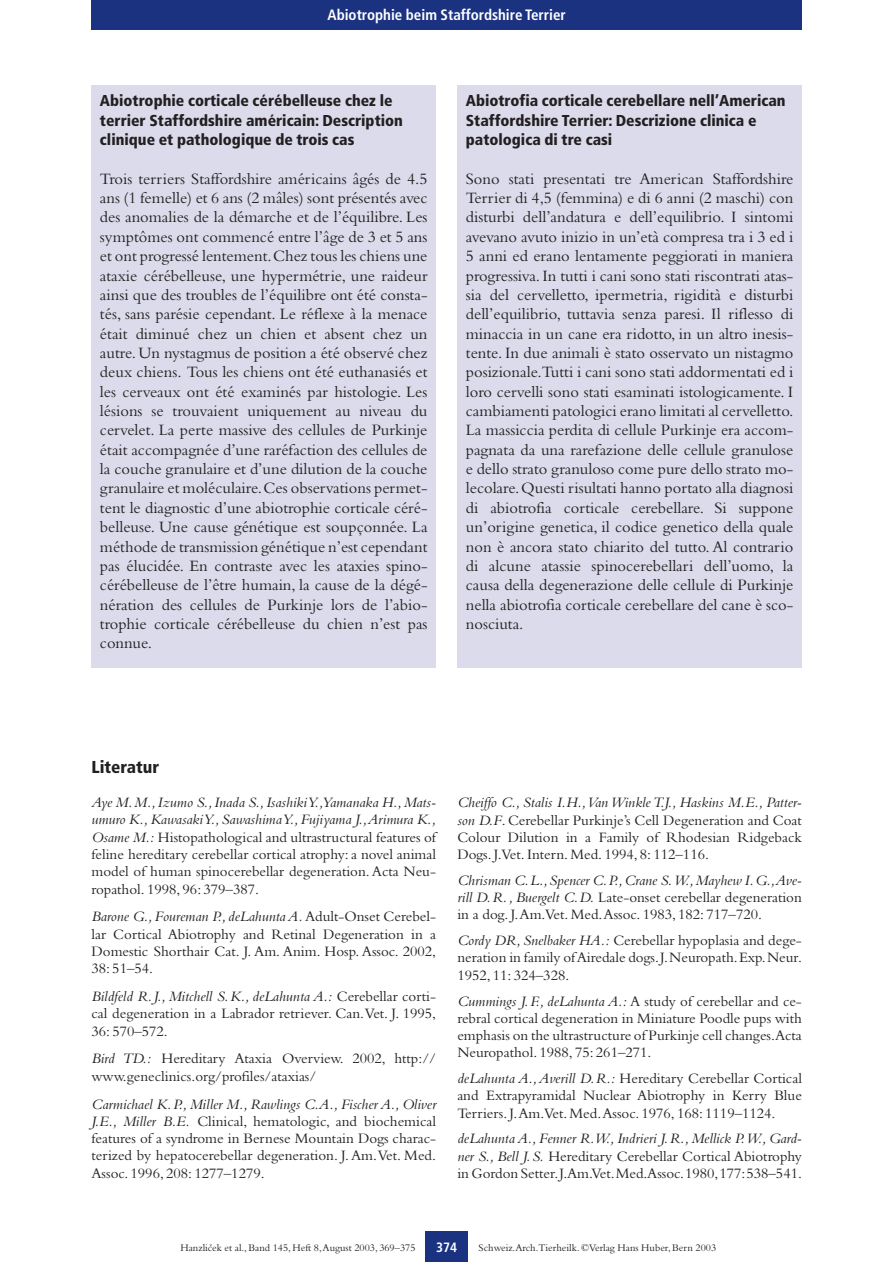
<style>
.page{position:relative;width:893px;height:1262px;background:#fff}
.page>*{position:absolute;margin:0;border:0;box-sizing:border-box;transform-origin:0 0}
.t1{font:900 condensed 17.25px "Frutiger";color:#231f20}
.t2{font:16.5px/19.4px "Bembo";color:#231f20;text-align:justify}
.t3{font:900 condensed 15.75px/19.4px "Frutiger";color:#231f20}
.t4{font:15px/17.2px "Bembo";color:#231f20;text-align:justify}
.t5{font:700 condensed 15px "Frutiger";color:#fff}
.t6{font:700 condensed 13.5px "Frutiger";color:#fff}
.t7{font:10.5px "Bembo";color:#231f20}
.s1{font-style:italic}
</style>
<div class="page">
<div style="left:91px;top:0;width:710px;height:30px;background:#1b3281"></div>
<div style="left:425px;top:1231px;width:43px;height:30px;background:#1b3281"></div>
<div style="left:91px;top:85px;width:345px;height:583px;background:#dbdbeb"></div>
<div style="left:457px;top:85px;width:344px;height:583px;background:#dbdbeb"></div>
<p class="t5" style="left:327px;top:9px;width:240px">Abiotrophie beim Staffordshire Terrier</p>
<p class="t3" style="left:100px;top:92px;width:304px">Abiotrophie corticale cérébelleuse chez le terrier Staffordshire américain: Description clinique et pathologique de trois cas</p>
<p class="t2" style="left:100px;top:170px;width:329px">Trois terriers Staffordshire américains âgés de 4.5 ans (1 femelle) et 6 ans (2 mâles) sont présentés avec des anomalies de la démarche et de l’équilibre. Les symptômes ont commencé entre l’âge de 3 et 5 ans et ont progressé lentement.Chez tous les chiens une ataxie cérébelleuse, une hypermétrie, une raideur ainsi que des troubles de l’équilibre ont été consta&shy;tés, sans parésie cependant. Le réflexe à la menace était diminué chez un chien et absent chez un autre.Un nystagmus de position a été observé chez deux chiens. Tous les chiens ont été euthanasiés et les cerveaux ont été examinés par histologie. Les lésions se trouvaient uniquement au niveau du cervelet. La perte massive des cellules de Purkinje était accompagnée d’une raréfaction des cellules de la couche granulaire et d’une dilution de la couche granulaire et moléculaire.Ces observations permet&shy;tent le diagnostic d’une abiotrophie corticale céré&shy;belleuse. Une cause génétique est soupçonnée. La méthode de transmission génétique n’est cependant pas élucidée. En contraste avec les ataxies spino&shy;cérébelleuse de l’être humain, la cause de la dégé&shy;nération des cellules de Purkinje lors de l’abio&shy;trophie corticale cérébelleuse du chien n’est pas connue.</p>
<p class="t3" style="left:466px;top:92px;width:321px">Abiotrofia corticale cerebellare nell’American<br>Staffordshire Terrier: Descrizione clinica e patologica di tre casi</p>
<p class="t2" style="left:466px;top:170px;width:329px">Sono stati presentati tre American Staffordshire Terrier di 4,5 (femmina) e di 6 anni (2 maschi) con disturbi dell’andatura e dell’equilibrio. I sintomi avevano avuto inizio in un’età compresa tra i 3 ed i 5 anni ed erano lentamente peggiorati in maniera progressiva.In tutti i cani sono stati riscontrati atas&shy;sia del cervelletto, ipermetria, rigidità e disturbi dell’equilibrio, tuttavia senza paresi. Il riflesso di minaccia in un cane era ridotto, in un altro inesis&shy;tente. In due animali è stato osservato un nistagmo posizionale.Tutti i cani sono stati addormentati ed i loro cervelli sono stati esaminati istologicamente. I cambiamenti patologici erano limitati al cervelletto.<br>La massiccia perdita di cellule Purkinje era accom&shy;pagnata da una rarefazione delle cellule granulose e dello strato granuloso come pure dello strato mo&shy;lecolare.Questi risultati hanno portato alla diagnosi di abiotrofia corticale cerebellare. Si suppone un’origine genetica, il codice genetico della quale non è ancora stato chiarito del tutto. Al contrario di alcune atassie spinocerebellari dell’uomo, la causa della degenerazione delle cellule di Purkinje nella abiotrofia corticale cerebellare del cane è sco&shy;nosciuta.</p>
<p class="t1" style="left:91px;top:759px;width:69px">Literatur</p>
<p class="t4" style="left:91px;top:795px;width:346px"><span class="s1">Aye M.M.,Izumo S.,Inada S.,Isashiki Y.,Yamanaka H.,Mats&shy;umuro K.,Kawasaki Y.,Sawashima Y.,Fujiyama J.,Arimura K., Osame M.:</span> Histopathological and ultrastructural features of feline hereditary cerebellar cortical atrophy: a novel animal model of human spinocerebellar degeneration.Acta Neu&shy;ropathol. 1998, 96: 379–387.</p>
<p class="t4" style="left:91px;top:909px;width:346px"><span class="s1">Barone G.,Foureman P.,deLahunta A.</span>Adult-Onset Cerebel&shy;lar Cortical Abiotrophy and Retinal Degeneration in a Domestic Shorthair Cat. J. Am. Anim. Hosp. Assoc. 2002, 38: 51–54.</p>
<p class="t4" style="left:91px;top:989px;width:346px"><span class="s1">Bildfeld R.J., Mitchell S.K., deLahunta A.:</span> Cerebellar corti&shy;cal degeneration in a Labrador retriever. Can.Vet. J. 1995, 36: 570–572.</p>
<p class="t4" style="left:91px;top:1051px;width:346px"><span class="s1">Bird TD.:</span> Hereditary Ataxia Overview. 2002, http:// www.geneclinics.org/profiles/ataxias/</p>
<p class="t4" style="left:91px;top:1096px;width:346px"><span class="s1">Carmichael K.P., Miller M., Rawlings C.A., Fischer A., Oliver J.E., Miller B.E.</span> Clinical, hematologic, and biochemical features of a syndrome in Bernese Mountain Dogs charac&shy;terized by hepatocerebellar degeneration. J.Am.Vet. Med.<br>Assoc. 1996, 208: 1277–1279.</p>
<p class="t4" style="left:457px;top:795px;width:346px"><span class="s1">Cheiffo C., Stalis I.H.,Van Winkle T.J., Haskins M.E., Patter&shy;son D.F</span>. Cerebellar Purkinje’s Cell Degeneration and Coat Colour Dilution in a Family of Rhodesian Ridgeback Dogs. J.Vet. Intern. Med. 1994, 8: 112–116.</p>
<p class="t4" style="left:457px;top:873px;width:346px"><span class="s1">Chrisman C.L.,Spencer C.P.,Crane S.W.,Mayhew I.G.,Ave&shy;rill D.R., Buergelt C.D.</span> Late-onset cerebellar degeneration in a dog. J.Am.Vet. Med.Assoc. 1983, 182: 717–720.</p>
<p class="t4" style="left:457px;top:933px;width:346px"><span class="s1">Cordy DR, Snelbaker HA.:</span> Cerebellar hypoplasia and dege&shy;neration in family of Airedale dogs.J.Neuropath.Exp.Neur.<br>1952, 11: 324–328.</p>
<p class="t4" style="left:457px;top:993px;width:346px"><span class="s1">Cummings J.F., deLahunta A.:</span> A study of cerebellar and ce&shy;rebral cortical degeneration in Miniature Poodle pups with emphasis on the ultrastructure of Purkinje cell changes.Acta Neuropathol. 1988, 75: 261–271.</p>
<p class="t4" style="left:457px;top:1071px;width:346px"><span class="s1">deLahunta A.,Averill D.R.:</span> Hereditary Cerebellar Cortical and Extrapyramidal Nuclear Abiotrophy in Kerry Blue Terriers. J.Am.Vet. Med.Assoc. 1976, 168: 1119–1124.</p>
<p class="t4" style="left:457px;top:1131px;width:346px"><span class="s1">deLahunta A., Fenner R.W., Indrieri J.R., Mellick P.W., Gard&shy;ner S., Bell J.S.</span> Hereditary Cerebellar Cortical Abiotrophy in Gordon Setter.J.Am.Vet.Med.Assoc.1980,177:538–541.</p>
<p class="t6" style="left:436px;top:1241px;width:23px">374</p>
<p class="t7" style="left:180px;top:1244px;width:236px">Hanzlicˇek et al., Band 145, Heft 8,August 2003, 369–375</p>
<p class="t7" style="left:478px;top:1244px;width:239px">Schweiz.Arch.Tierheilk. ©Verlag Hans Huber, Bern 2003</p>
</div>
